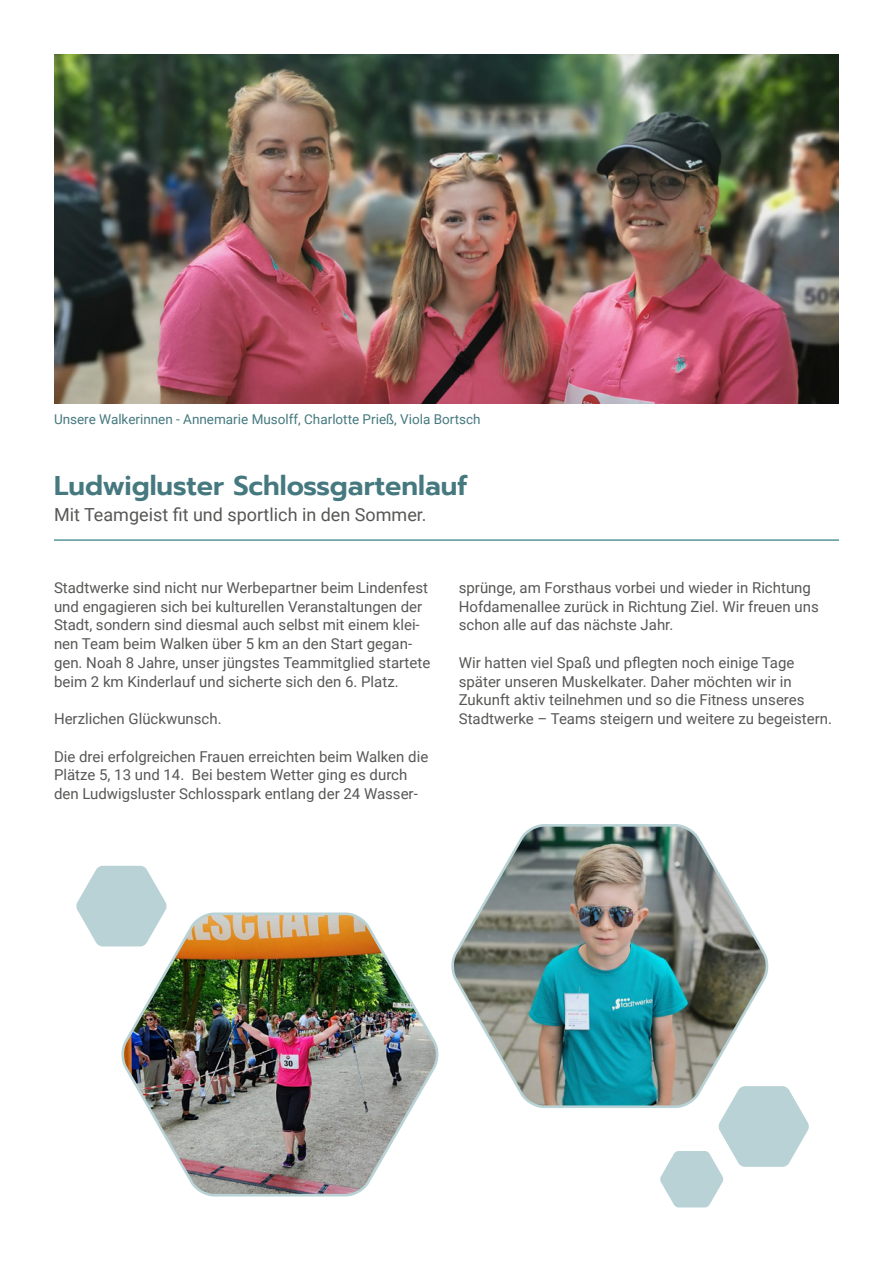
<style>
.page{position:relative;width:893px;height:1263px;background:#fff}
.page>*{position:absolute;margin:0;border:0;box-sizing:border-box;transform-origin:0 0}
.t1{font:600 27px "Prompt";color:#45797f}
.t2{font:18px "Roboto";color:#575756}
.Fließtext_neu{font:15px/18.8px "Roboto";color:#575756}
.t3{font:13.5px "Roboto";color:#45797f}
</style>
<div class="page">
<hr style="left:54px;top:540px;width:785px;height:1px;background:#006167">
<img style="left:54px;top:54px;width:785px;height:350px">
<img style="left:118px;top:912px;width:321px;height:285px">
<img style="left:451px;top:824px;width:318px;height:284px">
<svg style="left:76px;top:866px;width:91px;height:80px"></svg>
<svg style="left:660px;top:1086px;width:149px;height:121px"></svg>
<p class="t3" style="left:54px;top:409px;width:428px">Unsere Walkerinnen - Annemarie Musolff, Charlotte Prieß, Viola Bortsch</p>
<p class="t1" style="left:54px;top:466px;width:415px">Ludwigluster Schlossgartenlauf</p>
<p class="t2" style="left:54px;top:502px;width:374px">Mit Teamgeist fit und sportlich in den Sommer.</p>
<p class="Fließtext_neu" style="left:54px;top:577px;width:378px">Stadtwerke sind nicht nur Werbepartner beim Lindenfest und engagieren sich bei kulturellen Veranstaltungen der Stadt, sondern sind diesmal auch selbst mit einem klei&shy;nen Team beim Walken über 5 km an den Start gegan&shy;gen. Noah 8 Jahre, unser jüngstes Teammitglied startete beim 2 km Kinderlauf und sicherte sich den 6. Platz.</p>
<p class="Fließtext_neu" style="left:54px;top:709px;width:169px">Herzlichen Glückwunsch.</p>
<p class="Fließtext_neu" style="left:54px;top:746px;width:376px">Die drei erfolgreichen Frauen erreichten beim Walken die<br>Plätze 5, 13 und 14. Bei bestem Wetter ging es durch den Ludwigsluster Schlosspark entlang der 24 Wasser-</p>
<p class="Fließtext_neu" style="left:459px;top:577px;width:361px">sprünge, am Forsthaus vorbei und wieder in Richtung<br>Hofdamenallee zurück in Richtung Ziel. Wir freuen uns schon alle auf das nächste Jahr.</p>
<p class="Fließtext_neu" style="left:459px;top:652px;width:337px">Wir hatten viel Spaß und pflegten noch einige Tage</p>
<p class="Fließtext_neu" style="left:459px;top:671px;width:334px">später unseren Muskelkater. Daher möchten wir in</p>
<p class="Fließtext_neu" style="left:459px;top:690px;width:375px">Zukunft aktiv teilnehmen und so die Fitness unseres<br>Stadtwerke – Teams steigern und weitere zu begeistern.</p>
</div>
